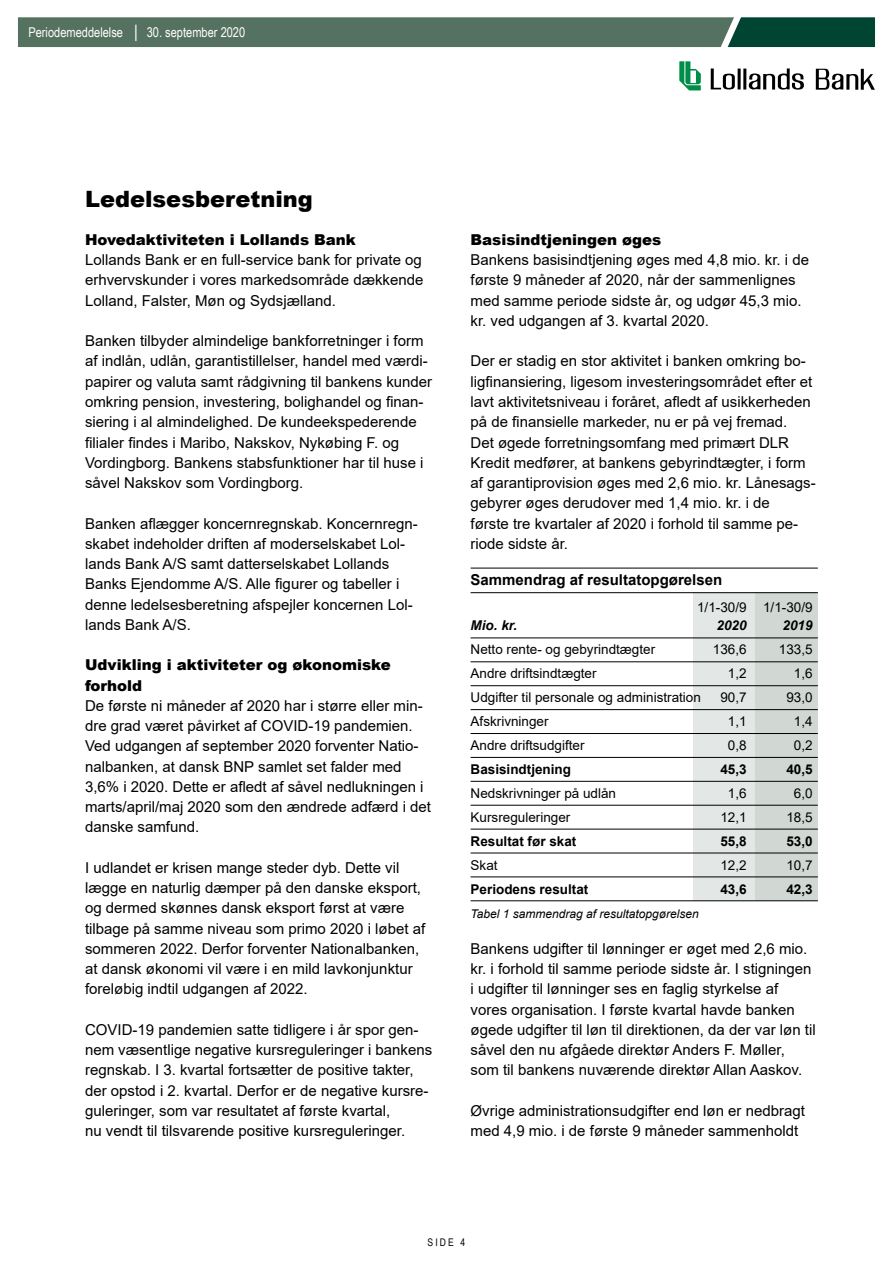
<style>
.page{position:relative;width:893px;height:1263px;background:#fff}
.page>*{position:absolute;margin:0;border:0;box-sizing:border-box;transform-origin:0 0}
.t1{font:900 22.5px "Arial";color:#000}
.t2{font:15px/20.2px "Arial";color:#000}
.t3{font:900 15px/20.2px "Arial";color:#000}
.t4{font:700 15px "Arial";color:#000}
.t5{font:13.5px "Arial";color:#000}
.t6{font:700 13.5px "Arial";color:#000}
.t7{font:13.5px "Arial Narrow";color:#fff}
.t8{font:italic 700 13.5px "Arial";color:#000}
.t9{font:italic 12px "Arial";color:#000}
.t10{font:10.5px "Arial Narrow";color:#000}
</style>
<div class="page">
<svg style="left:18px;top:17px;width:857px;height:30px;background:#4a6c5b"></svg>
<svg style="left:711px;top:69px;width:24px;height:20px"></svg>
<hr style="left:738px;top:69px;width:3px;height:20px;background:#000">
<hr style="left:743px;top:69px;width:3px;height:20px;background:#000">
<svg style="left:748px;top:68px;width:56px;height:22px"></svg>
<svg style="left:816px;top:69px;width:59px;height:21px"></svg>
<svg style="left:679px;top:61px;width:22px;height:29px"></svg>
<div style="left:693px;top:593px;width:63px;height:308px;background:#e3e8e6"></div>
<div style="left:756px;top:593px;width:62px;height:308px;background:#d1d8d3"></div>
<hr style="left:471px;top:568px;width:347px;height:1px;background:#000">
<hr style="left:471px;top:592px;width:347px;height:1px;background:#000">
<hr style="left:471px;top:637px;width:347px;height:1px;background:#000">
<hr style="left:471px;top:661px;width:347px;height:1px;background:#000">
<hr style="left:471px;top:685px;width:347px;height:1px;background:#000">
<hr style="left:471px;top:709px;width:347px;height:1px;background:#000">
<hr style="left:471px;top:733px;width:347px;height:1px;background:#000">
<hr style="left:471px;top:757px;width:347px;height:1px;background:#000">
<hr style="left:471px;top:781px;width:347px;height:1px;background:#000">
<hr style="left:471px;top:805px;width:347px;height:1px;background:#000">
<hr style="left:471px;top:829px;width:347px;height:1px;background:#000">
<hr style="left:471px;top:853px;width:347px;height:1px;background:#000">
<hr style="left:471px;top:876px;width:347px;height:1px;background:#000">
<hr style="left:471px;top:900px;width:347px;height:1px;background:#000">
<p class="t7" style="left:28px;top:22px;width:218px">Periodemeddelelse │ 30. september 2020</p>
<h1 class="t1" style="left:85px;top:182px;width:229px">Ledelsesberetning</h1>
<p class="t3" style="left:85px;top:229px;width:272px">Hovedaktiviteten i Lollands Bank</p>
<p class="t2" style="left:85px;top:250px;width:340px;text-align:justify">Lollands Bank er en full-service bank for private og erhvervskunder i vores markedsområde dækkende Lolland, Falster, Møn og Sydsjælland.</p>
<p class="t2" style="left:85px;top:331px;width:349px">Banken tilbyder almindelige bankforretninger i form af indlån, udlån, garantistillelser, handel med værdi&shy;papirer og valuta samt rådgivning til bankens kunder omkring pension, investering, bolighandel og finan&shy;siering i al almindelighed. De kundeekspederende filialer findes i Maribo, Nakskov, Nykøbing F. og Vordingborg. Bankens stabsfunktioner har til huse i såvel Nakskov som Vordingborg.</p>
<p class="t2" style="left:85px;top:513px;width:334px">Banken aflægger koncernregnskab. Koncernregn&shy;skabet indeholder driften af moderselskabet Lol&shy;lands Bank A/S samt datterselskabet Lollands Banks Ejendomme A/S. Alle figurer og tabeller i denne ledelsesberetning afspejler koncernen Lol&shy;lands Bank A/S.</p>
<p class="t3" style="left:85px;top:654px;width:307px">Udvikling i aktiviteter og økonomiske forhold</p>
<p class="t2" style="left:85px;top:695px;width:347px">De første ni måneder af 2020 har i større eller min&shy;dre grad været påvirket af COVID-19 pandemien.<br>Ved udgangen af september 2020 forventer Natio&shy;nalbanken, at dansk BNP samlet set falder med 3,6% i 2020. Dette er afledt af såvel nedlukningen i marts/april/maj 2020 som den ændrede adfærd i det danske samfund.</p>
<p class="t2" style="left:85px;top:857px;width:342px">I udlandet er krisen mange steder dyb. Dette vil lægge en naturlig dæmper på den danske eksport, og dermed skønnes dansk eksport først at være tilbage på samme niveau som primo 2020 i løbet af sommeren 2022. Derfor forventer Nationalbanken, at dansk økonomi vil være i en mild lavkonjunktur foreløbig indtil udgangen af 2022.</p>
<p class="t2" style="left:85px;top:1019px;width:349px">COVID-19 pandemien satte tidligere i år spor gen&shy;nem væsentlige negative kursreguleringer i bankens regnskab. I 3. kvartal fortsætter de positive takter, der opstod i 2. kvartal. Derfor er de negative kursre&shy;guleringer, som var resultatet af første kvartal,<br>nu vendt til tilsvarende positive kursreguleringer.</p>
<p class="t3" style="left:471px;top:229px;width:192px">Basisindtjeningen øges</p>
<p class="t2" style="left:471px;top:250px;width:340px">Bankens basisindtjening øges med 4,8 mio. kr. i de første 9 måneder af 2020, når der sammenlignes med samme periode sidste år, og udgør 45,3 mio. kr. ved udgangen af 3. kvartal 2020.</p>
<p class="t2" style="left:471px;top:351px;width:347px">Der er stadig en stor aktivitet i banken omkring bo&shy;ligfinansiering, ligesom investeringsområdet efter et lavt aktivitetsniveau i foråret, afledt af usikkerheden på de finansielle markeder, nu er på vej fremad.<br>Det øgede forretningsomfang med primært DLR Kredit medfører, at bankens gebyrindtægter, i form af garantiprovision øges med 2,6 mio. kr. Lånesags&shy;gebyrer øges derudover med 1,4 mio. kr. i de<br>første tre kvartaler af 2020 i forhold til samme pe&shy;riode sidste år.</p>
<p class="t4" style="left:471px;top:569px;width:253px">Sammendrag af resultatopgørelsen</p>
<p class="t5" style="left:697px;top:598px;width:117px">1/1-30/9 1/1-30/9</p>
<p class="t8" style="left:471px;top:616px;width:48px">Mio. kr.</p>
<p class="t8" style="left:717px;top:616px;width:32px">2020</p>
<p class="t8" style="left:783px;top:616px;width:32px">2019</p>
<p class="t5" style="left:471px;top:640px;width:186px">Netto rente- og gebyrindtægter</p>
<p class="t5" style="left:713px;top:640px;width:35px">136,6</p>
<p class="t5" style="left:779px;top:640px;width:35px">133,5</p>
<p class="t5" style="left:471px;top:664px;width:128px">Andre driftsindtægter</p>
<p class="t5" style="left:728px;top:664px;width:20px">1,2</p>
<p class="t5" style="left:794px;top:664px;width:20px">1,6</p>
<p class="t5" style="left:471px;top:688px;width:232px">Udgifter til personale og administration</p>
<p class="t5" style="left:720px;top:688px;width:28px">90,7</p>
<p class="t5" style="left:786px;top:688px;width:28px">93,0</p>
<p class="t5" style="left:471px;top:712px;width:80px">Afskrivninger</p>
<p class="t5" style="left:728px;top:712px;width:20px">1,1</p>
<p class="t5" style="left:794px;top:712px;width:20px">1,4</p>
<p class="t5" style="left:471px;top:736px;width:116px">Andre driftsudgifter</p>
<p class="t5" style="left:728px;top:736px;width:20px">0,8</p>
<p class="t5" style="left:794px;top:736px;width:20px">0,2</p>
<p class="t6" style="left:471px;top:760px;width:102px">Basisindtjening</p>
<p class="t6" style="left:720px;top:760px;width:28px">45,3</p>
<p class="t6" style="left:786px;top:760px;width:28px">40,5</p>
<p class="t5" style="left:471px;top:784px;width:147px">Nedskrivninger på udlån</p>
<p class="t5" style="left:728px;top:784px;width:20px">1,6</p>
<p class="t5" style="left:794px;top:784px;width:20px">6,0</p>
<p class="t5" style="left:471px;top:808px;width:101px">Kursreguleringer</p>
<p class="t5" style="left:720px;top:808px;width:28px">12,1</p>
<p class="t5" style="left:786px;top:808px;width:28px">18,5</p>
<p class="t6" style="left:471px;top:832px;width:107px">Resultat før skat</p>
<p class="t6" style="left:720px;top:832px;width:28px">55,8</p>
<p class="t6" style="left:786px;top:832px;width:28px">53,0</p>
<p class="t5" style="left:471px;top:856px;width:29px">Skat</p>
<p class="t5" style="left:720px;top:856px;width:28px">12,2</p>
<p class="t5" style="left:786px;top:856px;width:28px">10,7</p>
<p class="t6" style="left:471px;top:880px;width:119px">Periodens resultat</p>
<p class="t6" style="left:720px;top:880px;width:28px">43,6</p>
<p class="t6" style="left:786px;top:880px;width:28px">42,3</p>
<p class="t9" style="left:471px;top:906px;width:230px">Tabel 1 sammendrag af resultatopgørelsen</p>
<p class="t2" style="left:471px;top:938px;width:347px">Bankens udgifter til lønninger er øget med 2,6 mio. kr. i forhold til samme periode sidste år. I stigningen i udgifter til lønninger ses en faglig styrkelse af vores organisation. I første kvartal havde banken øgede udgifter til løn til direktionen, da der var løn til såvel den nu afgåede direktør Anders F. Møller, som til bankens nuværende direktør Allan Aaskov.</p>
<p class="t2" style="left:471px;top:1100px;width:336px">Øvrige administrationsudgifter end løn er nedbragt med 4,9 mio. i de første 9 måneder sammenholdt</p>
<p class="t10" style="left:428px;top:1235px;width:39px">SIDE 4</p>
</div>
